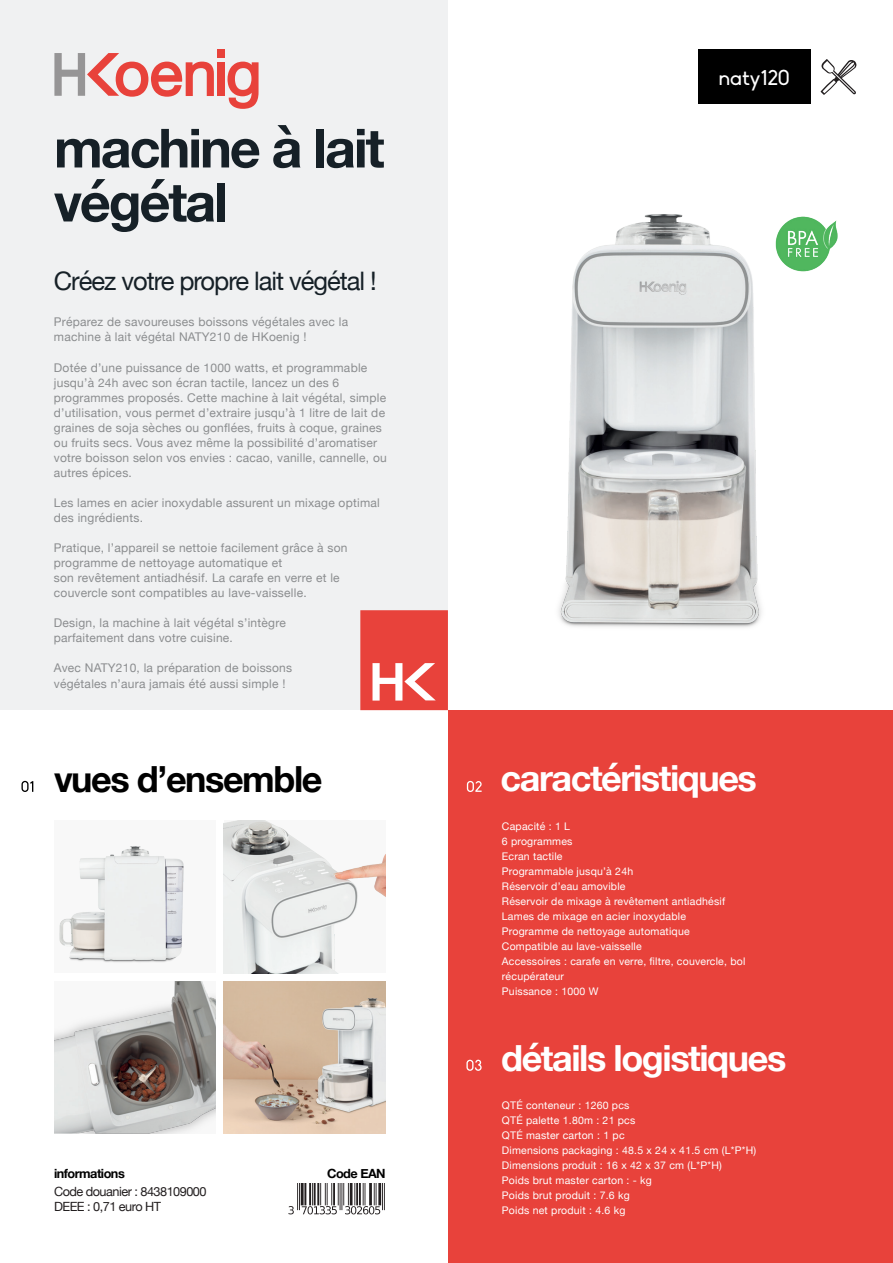
<style>
.page{position:relative;width:893px;height:1263px;background:#fff}
.page>*{position:absolute;margin:0;border:0;box-sizing:border-box;transform-origin:0 0}
.t1{font:700 54px/54px "Helvetica Neue";letter-spacing:-.04em;color:#162027}
.t2{font:700 36px "Helvetica Neue";letter-spacing:-.04em;color:#fff}
.t3{font:700 36px "Helvetica Neue";letter-spacing:-.04em;color:#000}
.t4{font:25.5px "Helvetica Neue";letter-spacing:-.04em;color:#162027}
.t5{font:21px "Biko";color:#fff}
.t6{font:12.75px/18px "Helvetica Neue";letter-spacing:-.04em;color:#231f20}
.t7{font:700 12.75px "Helvetica Neue";letter-spacing:-.04em;color:#000}
.t8{font:12px/15px "Helvetica Neue";letter-spacing:.02em;color:#8b8d8f}
.t9{font:10.5px/15px "Helvetica Neue";letter-spacing:.02em;color:#fff}
.s1{font-weight:700;color:#000}
</style>
<div class="page">
<div style="left:0;top:0;width:448px;height:710px;background:#f0f1f2"></div>
<div style="left:448px;top:710px;width:445px;height:553px;background:#e8423b"></div>
<svg style="left:360px;top:610px;width:88px;height:100px;background:#ea5953"></svg>
<div style="left:218px;top:49px;width:7px;height:8px;background:#e8423b"></div>
<div style="left:218px;top:62px;width:7px;height:34px;background:#e8423b"></div>
<svg style="left:54px;top:53px;width:160px;height:44px"></svg>
<svg style="left:227px;top:62px;width:32px;height:47px"></svg>
<svg style="left:21px;top:781px;width:12px;height:11px"></svg>
<svg style="left:466px;top:1060px;width:16px;height:11px"></svg>
<div style="left:698px;top:50px;width:113px;height:54px;background:#000"></div>
<svg style="left:467px;top:781px;width:15px;height:11px"></svg>
<img style="left:288px;top:1184px;width:97px;height:31px">
<img style="left:59px;top:846px;width:125px;height:117px">
<img style="left:224px;top:821px;width:162px;height:152px">
<img style="left:54px;top:982px;width:162px;height:152px">
<img style="left:224px;top:982px;width:162px;height:152px">
<svg style="left:821px;top:59px;width:35px;height:36px"></svg>
<img style="left:558px;top:214px;width:280px;height:414px">
<p class="t1" style="left:54px;top:123px;width:332px">machine à lait végétal</p>
<p class="t4" style="left:54px;top:263px;width:324px">Créez votre propre lait végétal !</p>
<p class="t8" style="left:54px;top:315px;width:296px">Préparez de savoureuses boissons végétales avec la machine à lait végétal NATY210 de HKoenig !</p>
<p class="t8" style="left:54px;top:360px;width:334px">Dotée d’une puissance de 1000 watts, et programmable jusqu’à 24h avec son écran tactile, lancez un des 6 programmes proposés. Cette machine à lait végétal, simple d’utilisation, vous permet d’extraire jusqu’à 1 litre de lait de graines de soja sèches ou gonflées, fruits à coque, graines ou fruits secs. Vous avez même la possibilité d’aromatiser votre boisson selon vos envies : cacao, vanille, cannelle, ou autres épices.</p>
<p class="t8" style="left:54px;top:495px;width:327px">Les lames en acier inoxydable assurent un mixage optimal des ingrédients.</p>
<p class="t8" style="left:54px;top:540px;width:295px">Pratique, l’appareil se nettoie facilement grâce à son programme de nettoyage automatique et</p>
<p class="t8" style="left:54px;top:570px;width:287px">son revêtement antiadhésif. La carafe en verre et le couvercle sont compatibles au lave-vaisselle.</p>
<p class="t8" style="left:54px;top:615px;width:233px">Design, la machine à lait végétal s’intègre</p>
<p class="t8" style="left:54px;top:630px;width:181px">parfaitement dans votre cuisine.</p>
<p class="t8" style="left:54px;top:660px;width:240px">Avec NATY210, la préparation de boissons</p>
<p class="t8" style="left:54px;top:677px;width:233px">végétales n’aura jamais été aussi simple !</p>
<p class="t3" style="left:54px;top:750px;width:270px">vues d’ensemble</p>
<p class="t6" style="left:54px;top:1165px;width:154px"><span class="s1">informations<br></span>Code douanier : 8438109000</p>
<p class="t6" style="left:54px;top:1198px;width:109px">DEEE : 0,71 euro HT</p>
<p class="t7" style="left:327px;top:1163px;width:60px">Code EAN</p>
<p class="t5" style="left:719px;top:66px;width:73px">naty120</p>
<p class="t2" style="left:501px;top:750px;width:258px">caractéristiques</p>
<p class="t9" style="left:502px;top:819px;width:70px">Capacité : 1 L</p>
<p class="t9" style="left:502px;top:834px;width:72px">6 programmes</p>
<p class="t9" style="left:502px;top:849px;width:62px">Ecran tactile</p>
<p class="t9" style="left:502px;top:864px;width:133px">Programmable jusqu’à 24h</p>
<p class="t9" style="left:502px;top:879px;width:125px">Réservoir d’eau amovible</p>
<p class="t9" style="left:502px;top:894px;width:225px">Réservoir de mixage à revêtement antiadhésif</p>
<p class="t9" style="left:502px;top:909px;width:186px">Lames de mixage en acier inoxydable</p>
<p class="t9" style="left:502px;top:924px;width:189px">Programme de nettoyage automatique</p>
<p class="t9" style="left:502px;top:939px;width:141px">Compatible au lave-vaisselle</p>
<p class="t9" style="left:502px;top:954px;width:245px">Accessoires : carafe en verre, filtre, couvercle, bol récupérateur</p>
<p class="t9" style="left:502px;top:984px;width:98px">Puissance : 1000 W</p>
<p class="t2" style="left:501px;top:1030px;width:287px">détails logistiques</p>
<p class="t9" style="left:502px;top:1098px;width:129px">QTÉ conteneur : 1260 pcs</p>
<p class="t9" style="left:502px;top:1113px;width:135px">QTÉ palette 1.80m : 21 pcs</p>
<p class="t9" style="left:502px;top:1128px;width:124px">QTÉ master carton : 1 pc</p>
<p class="t9" style="left:502px;top:1143px;width:256px">Dimensions packaging : 48.5 x 24 x 41.5 cm (L*P*H)</p>
<p class="t9" style="left:502px;top:1158px;width:221px">Dimensions produit : 16 x 42 x 37 cm (L*P*H)</p>
<p class="t9" style="left:502px;top:1173px;width:152px">Poids brut master carton : - kg</p>
<p class="t9" style="left:502px;top:1188px;width:129px">Poids brut produit : 7.6 kg</p>
<p class="t9" style="left:502px;top:1203px;width:125px">Poids net produit : 4.6 kg</p>
</div>
